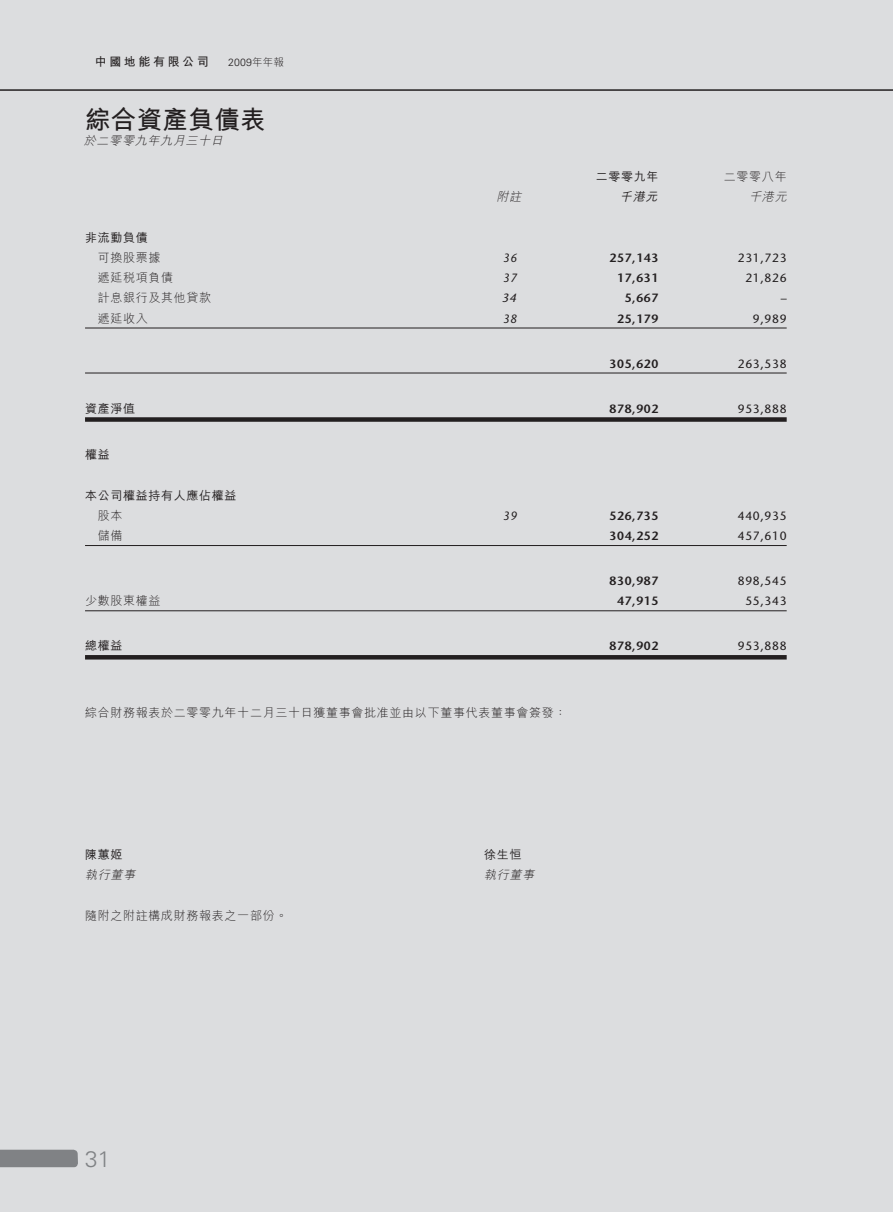
<style>
.page{position:relative;width:893px;height:1212px;background:#dcdddf}
.page>*{position:absolute;margin:0;border:0;box-sizing:border-box;transform-origin:0 0}
.t1{font:700 25.5px "M Hei HK";letter-spacing:.015em;color:#231f20}
.t2{font:300 22.5px "Univers LT Std";color:#808285}
.t3{font:300 12px "M Hei HK";letter-spacing:.055em;color:#231f20}
.t4{font:600 12px "Stone Sans Std";letter-spacing:.055em;color:#231f20}
.t5{font:500 12px "Stone Sans Std";letter-spacing:.055em;color:#231f20}
.t6{font:500 12px/20.2px "M Hei HK";letter-spacing:.055em;color:#231f20}
.t7{font:italic 300 12px "M Hei HK";color:#231f20}
.t8{font:700 12px "M Hei HK";letter-spacing:.215em;color:#231f20}
.t9{font:italic 500 12px "Stone Sans Std";letter-spacing:.055em;color:#231f20}
.t10{font:italic 500 12px "M Hei HK";color:#231f20}
.t11{font:italic 500 12px "Stone Sans Std";color:#231f20}
.t12{font:300 10.5px "Univers LT Std";color:#231f20}
.s1{font-family:"M Hei HK"}
.s2{font-weight:300}
</style>
<div class="page">
<svg style="left:0;top:1150px;width:78px;height:17px"></svg>
<hr style="left:0;top:89px;width:893px;height:2px;background:#231f20">
<hr style="left:85px;top:328px;width:702px;height:1px;background:#231f20">
<hr style="left:85px;top:373px;width:702px;height:1px;background:#231f20">
<div style="left:85px;top:417px;width:702px;height:5px;background:#231f20"></div>
<hr style="left:85px;top:545px;width:702px;height:1px;background:#231f20">
<hr style="left:85px;top:610px;width:702px;height:1px;background:#231f20">
<hr style="left:85px;top:655px;width:702px;height:4px;background:#231f20">
<p class="t8" style="left:95px;top:53px;width:115px">中國地能有限公司</p>
<p class="t12" style="left:228px;top:56px;width:57px">2009<span class="s1">年年報</span></p>
<p class="t1" style="left:85px;top:101px;width:182px">綜合資產負債表</p>
<p class="t7" style="left:84px;top:133px;width:144px">於二零零九年九月三十日</p>
<p class="t6" style="left:98px;top:226px;width:64px;text-indent:-13px">非流動負債<span class="s2">可換股票據</span></p>
<p class="t6" style="left:596px;top:165px;width:64px">二零零九年</p>
<p class="t3" style="left:724px;top:168px;width:64px">二零零八年</p>
<p class="t7" style="left:496px;top:188px;width:30px">附註</p>
<p class="t10" style="left:620px;top:188px;width:42px">千港元</p>
<p class="t7" style="left:749px;top:188px;width:43px">千港元</p>
<p class="t9" style="left:503px;top:250px;width:16px">36</p>
<p class="t4" style="left:609px;top:250px;width:50px">257,143</p>
<p class="t5" style="left:738px;top:250px;width:50px">231,723</p>
<p class="t3" style="left:98px;top:269px;width:77px">遞延稅項負債</p>
<p class="t9" style="left:503px;top:271px;width:16px">37</p>
<p class="t4" style="left:617px;top:271px;width:43px">17,631</p>
<p class="t5" style="left:745px;top:271px;width:43px">21,826</p>
<p class="t3" style="left:98px;top:289px;width:115px">計息銀行及其他貸款</p>
<p class="t11" style="left:502px;top:291px;width:19px">34</p>
<p class="t4" style="left:625px;top:291px;width:35px">5,667</p>
<p class="t5" style="left:781px;top:291px;width:7px">–</p>
<p class="t3" style="left:98px;top:310px;width:52px">遞延收入</p>
<p class="t9" style="left:503px;top:311px;width:16px">38</p>
<p class="t4" style="left:617px;top:311px;width:43px">25,179</p>
<p class="t5" style="left:753px;top:311px;width:35px">9,989</p>
<p class="t4" style="left:609px;top:356px;width:50px">305,620</p>
<p class="t5" style="left:738px;top:356px;width:50px">263,538</p>
<p class="t6" style="left:85px;top:397px;width:52px">資產淨值</p>
<p class="t4" style="left:609px;top:401px;width:50px">878,902</p>
<p class="t5" style="left:738px;top:401px;width:50px">953,888</p>
<p class="t6" style="left:85px;top:444px;width:26px">權益</p>
<p class="t6" style="left:98px;top:484px;width:140px;text-indent:-13px">本公司權益持有人應佔權益<span class="s2">股本</span></p>
<p class="t9" style="left:503px;top:508px;width:16px">39</p>
<p class="t4" style="left:609px;top:508px;width:50px">526,735</p>
<p class="t5" style="left:738px;top:508px;width:50px">440,935</p>
<p class="t3" style="left:98px;top:527px;width:26px">儲備</p>
<p class="t4" style="left:609px;top:529px;width:50px">304,252</p>
<p class="t5" style="left:738px;top:529px;width:50px">457,610</p>
<p class="t4" style="left:609px;top:574px;width:50px">830,987</p>
<p class="t5" style="left:738px;top:574px;width:50px">898,545</p>
<p class="t3" style="left:85px;top:592px;width:77px">少數股東權益</p>
<p class="t4" style="left:617px;top:594px;width:43px">47,915</p>
<p class="t5" style="left:745px;top:594px;width:43px">55,343</p>
<p class="t6" style="left:85px;top:635px;width:39px">總權益</p>
<p class="t4" style="left:609px;top:639px;width:50px">878,902</p>
<p class="t5" style="left:738px;top:639px;width:50px">953,888</p>
<p class="t3" style="left:85px;top:704px;width:483px">綜合財務報表於二零零九年十二月三十日獲董事會批准並由以下董事代表董事會簽發：</p>
<p class="t6" style="left:85px;top:843px;width:39px">陳蕙姬</p>
<p class="t6" style="left:484px;top:843px;width:39px">徐生恒</p>
<p class="t7" style="left:85px;top:866px;width:55px">執行董事</p>
<p class="t7" style="left:484px;top:866px;width:55px">執行董事</p>
<p class="t3" style="left:85px;top:907px;width:204px">隨附之附註構成財務報表之一部份。</p>
<p class="t2" style="left:85px;top:1145px;width:27px">31</p>
</div>
